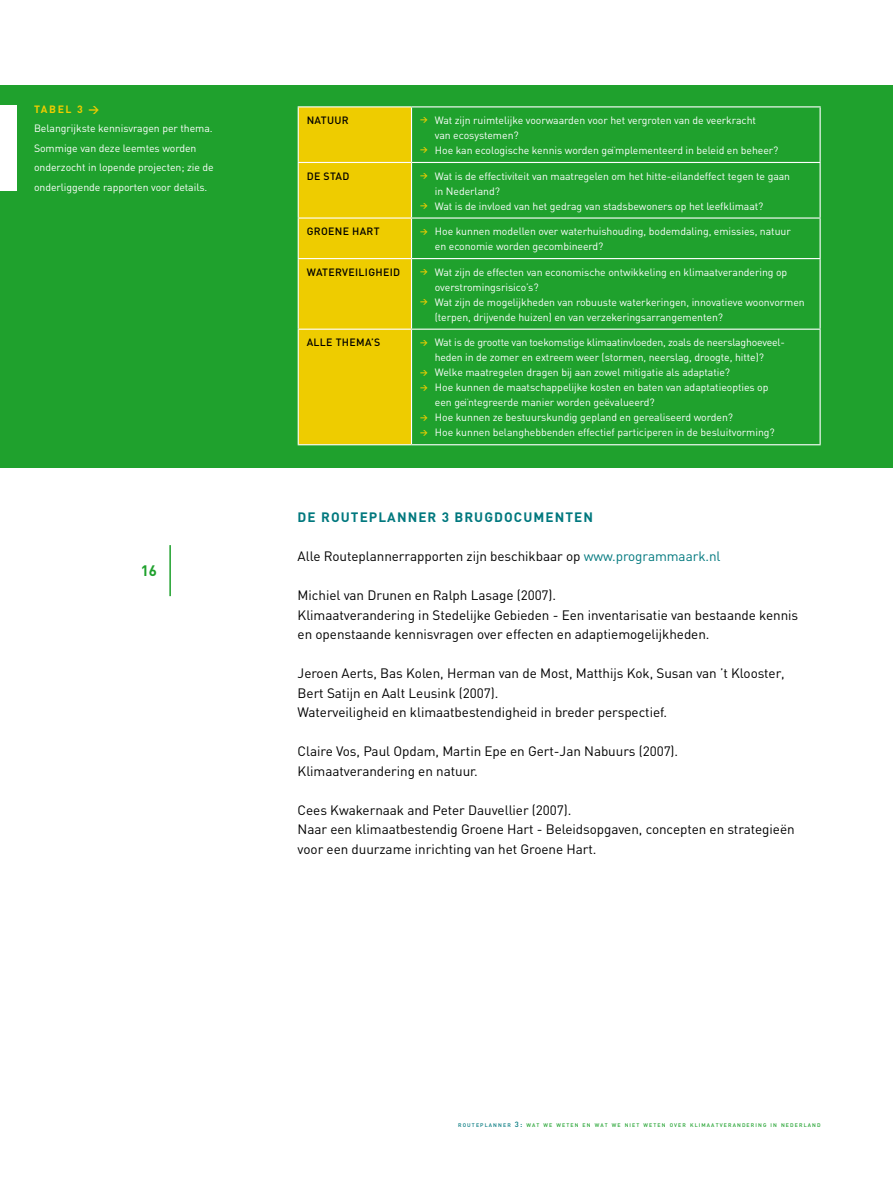
<style>
.page{position:relative;width:893px;height:1191px;background:#fff}
.page>*{position:absolute;margin:0;border:0;box-sizing:border-box;transform-origin:0 0}
.t1{font:700 15px "DIN";color:#1fa12d}
.t2{font:13.5px/19.5px "DIN";letter-spacing:-.005em;color:#000}
.t3{font:700 13.5px "DIN";letter-spacing:.08em;color:#00787e}
.t4{font:10.5px/19.5px "DIN";letter-spacing:-.005em;color:#fff}
.t5{font:500 10.5px "DIN";letter-spacing:.03em;color:#000}
.t6{font:700 10.5px "DIN";color:#ec0}
.t7{font:500 5.25px "DIN";letter-spacing:.215em;color:#1fa12d}
.s1{font-weight:700;font-size:7.5px;color:#ec0}
.s2{color:#00787e}
.s3{font-size:7.5px;color:#00787e}
</style>
<div class="page">
<hr style="left:169px;top:545px;width:2px;height:51px;background:#1fa12d">
<div style="left:0;top:85px;width:893px;height:383px;background:#1fa12d"></div>
<div style="left:299px;top:107px;width:112px;height:337px;background:#ec0"></div>
<hr style="left:298px;top:106px;width:113px;height:1px;background:#fff">
<hr style="left:298px;top:107px;width:1px;height:55px;background:#fff">
<hr style="left:411px;top:106px;width:410px;height:1px;background:#fff">
<hr style="left:411px;top:107px;width:1px;height:55px;background:#fff">
<hr style="left:820px;top:107px;width:1px;height:55px;background:#fff">
<hr style="left:298px;top:162px;width:113px;height:1px;background:#fff">
<hr style="left:298px;top:163px;width:1px;height:54px;background:#fff">
<hr style="left:411px;top:162px;width:410px;height:1px;background:#fff">
<hr style="left:411px;top:163px;width:1px;height:54px;background:#fff">
<hr style="left:820px;top:163px;width:1px;height:54px;background:#fff">
<hr style="left:298px;top:217px;width:113px;height:2px;background:#fff">
<hr style="left:298px;top:219px;width:1px;height:39px;background:#fff">
<hr style="left:411px;top:217px;width:410px;height:2px;background:#fff">
<hr style="left:411px;top:219px;width:1px;height:39px;background:#fff">
<hr style="left:820px;top:219px;width:1px;height:39px;background:#fff">
<hr style="left:298px;top:258px;width:113px;height:1px;background:#fff">
<hr style="left:298px;top:259px;width:1px;height:69px;background:#fff">
<hr style="left:411px;top:258px;width:410px;height:1px;background:#fff">
<hr style="left:411px;top:259px;width:1px;height:69px;background:#fff">
<hr style="left:820px;top:259px;width:1px;height:69px;background:#fff">
<hr style="left:298px;top:328px;width:113px;height:2px;background:#fff">
<hr style="left:298px;top:330px;width:1px;height:114px;background:#fff">
<hr style="left:411px;top:328px;width:410px;height:2px;background:#fff">
<hr style="left:411px;top:330px;width:1px;height:114px;background:#fff">
<hr style="left:820px;top:330px;width:1px;height:114px;background:#fff">
<hr style="left:298px;top:444px;width:113px;height:1px;background:#fff">
<hr style="left:411px;top:444px;width:410px;height:1px;background:#fff">
<div style="left:0;top:105px;width:17px;height:85px;background:#fff"></div>
<p class="t6" style="left:34px;top:102px;width:67px">TABEL 3 &gt;</p>
<p class="t4" style="left:34px;top:118px;width:181px">Belangrijkste kennisvragen per thema.<br>Sommige van deze leemtes worden onderzocht in lopende projecten; zie de onderliggende rapporten voor details.</p>
<h1 class="t1" style="left:141px;top:561px;width:8px">16</h1>
<p class="t5" style="left:307px;top:114px;width:41px">NATUUR</p>
<p class="t4" style="left:420px;top:110px;width:338px"><span class="s1">&gt;</span> Wat zijn ruimtelijke voorwaarden voor het vergroten van de veerkracht</p>
<p class="t4" style="left:435px;top:125px;width:85px">van ecosystemen?</p>
<p class="t4" style="left:420px;top:140px;width:360px"><span class="s1">&gt;</span> Hoe kan ecologische kennis worden geïmplementeerd in beleid en beheer?</p>
<p class="t5" style="left:307px;top:169px;width:44px">DE STAD</p>
<p class="t4" style="left:420px;top:166px;width:372px"><span class="s1">&gt;</span> Wat is de effectiviteit van maatregelen om het hitte-eilandeffect tegen te gaan</p>
<p class="t4" style="left:435px;top:181px;width:66px">in Nederland?</p>
<p class="t4" style="left:420px;top:196px;width:345px"><span class="s1">&gt;</span> Wat is de invloed van het gedrag van stadsbewoners op het leefklimaat?</p>
<p class="t5" style="left:307px;top:225px;width:74px">GROEN E HART</p>
<p class="t4" style="left:435px;top:224px;width:357px;line-height:15px;text-indent:-15px"><span class="s1">&gt;</span> Hoe kunnen modellen over waterhuishouding, bodemdaling, emissies, natuur en economie worden gecombineerd?</p>
<p class="t5" style="left:307px;top:265px;width:95px">WATERVEILIGH EID</p>
<p class="t4" style="left:420px;top:262px;width:369px"><span class="s1">&gt;</span> Wat zijn de effecten van economische ontwikkeling en klimaatverandering op</p>
<p class="t4" style="left:435px;top:277px;width:105px">overstromingsrisico’s?</p>
<p class="t4" style="left:420px;top:292px;width:386px"><span class="s1">&gt;</span> Wat zijn de mogelijkheden van robuuste waterkeringen, innovatieve woonvormen</p>
<p class="t4" style="left:435px;top:307px;width:290px">(terpen, drijvende huizen) en van verzekeringsarrangementen?</p>
<p class="t5" style="left:307px;top:336px;width:75px">ALLE TH EMA’S</p>
<p class="t4" style="left:420px;top:332px;width:366px"><span class="s1">&gt;</span> Wat is de grootte van toekomstige klimaatinvloeden, zoals de neerslaghoeveel-</p>
<p class="t4" style="left:435px;top:347px;width:331px">heden in de zomer en extreem weer (stormen, neerslag, droogte, hitte)?</p>
<p class="t4" style="left:420px;top:362px;width:312px"><span class="s1">&gt;</span> Welke maatregelen dragen bij aan zowel mitigatie als adaptatie?</p>
<p class="t4" style="left:420px;top:377px;width:350px"><span class="s1">&gt;</span> Hoe kunnen de maatschappelijke kosten en baten van adaptatieopties op</p>
<p class="t4" style="left:435px;top:392px;width:221px">een geïntegreerde manier worden geëvalueerd?</p>
<p class="t4" style="left:420px;top:407px;width:315px"><span class="s1">&gt;</span> Hoe kunnen ze bestuurskundig gepland en gerealiseerd worden?</p>
<p class="t4" style="left:420px;top:422px;width:356px"><span class="s1">&gt;</span> Hoe kunnen belanghebbenden effectief participeren in de besluitvorming?</p>
<p class="t3" style="left:298px;top:508px;width:297px">DE ROUTEPLANNER 3 BRUGDOCUMENTEN</p>
<p class="t2" style="left:298px;top:546px;width:424px">Alle Routeplannerrapporten zijn beschikbaar op <span class="s2">www.programmaark.nl</span></p>
<p class="t2" style="left:298px;top:585px;width:502px">Michiel van Drunen en Ralph Lasage (2007).<br>Klimaatverandering in Stedelijke Gebieden - Een inventarisatie van bestaande kennis en openstaande kennisvragen over effecten en adaptiemogelijkheden.</p>
<p class="t2" style="left:298px;top:663px;width:489px">Jeroen Aerts, Bas Kolen, Herman van de Most, Matthijs Kok, Susan van ’t Klooster,<br>Bert Satijn en Aalt Leusink (2007).<br>Waterveiligheid en klimaatbestendigheid in breder perspectief.</p>
<p class="t2" style="left:298px;top:741px;width:382px">Claire Vos, Paul Opdam, Martin Epe en Gert-Jan Nabuurs (2007).<br>Klimaatverandering en natuur.</p>
<p class="t2" style="left:298px;top:799px;width:498px">Cees Kwakernaak and Peter Dauvellier (2007).<br>Naar een klimaatbestendig Groene Hart - Beleidsopgaven, concepten en strategieën voor een duurzame inrichting van het Groene Hart.</p>
<p class="t7" style="left:458px;top:1121px;width:364px"><span class="s2">ROUTEPLANNER</span> <span class="s3">3:</span> WAT WE WETEN EN WAT WE NIET WETEN OVER KLIMAATVERANDERING IN NEDERLAND</p>
</div>
